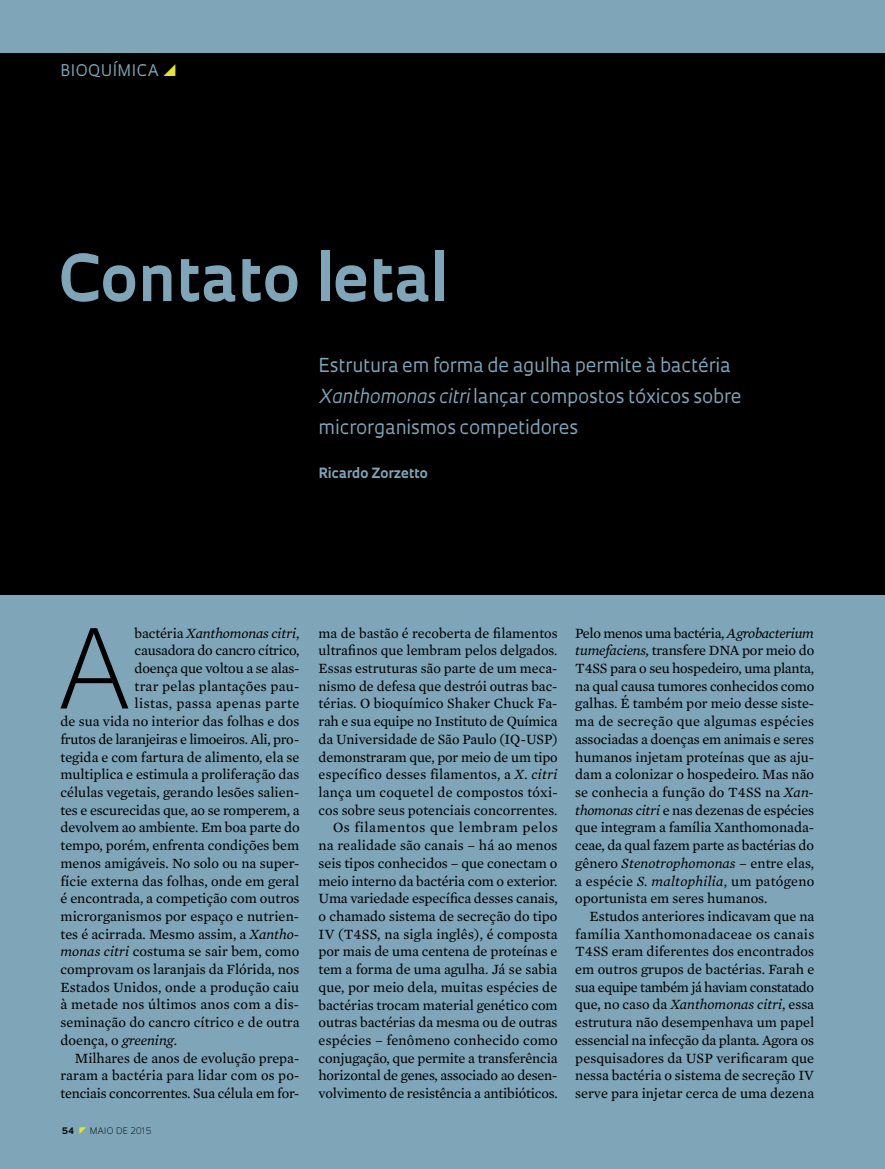
<style>
.page{position:relative;width:885px;height:1169px;background:#fff}
.page>*{position:absolute;margin:0;border:0;box-sizing:border-box;transform-origin:0 0}
.t1{font:300 106.65px "Oculum";color:#000}
.t2{font:700 62.7px "Oculum";color:#7ea6b8}
.t3{font:18.75px/30.9px "Oculum";letter-spacing:-.01em;color:#7ea6b8}
.t4{font:15.6px "Oculum";letter-spacing:.03em;color:#7ea6b8}
.t5{font:14.4px/17.7px "Mercury Text G2";color:#000;text-align:justify}
.t6{font:14.4px "Mercury Text G2";letter-spacing:-.02em;color:#000}
.t7{font:14.4px "Mercury Text G2";letter-spacing:.02em;color:#000}
.t8{font:italic 14.4px "Mercury Text G2";letter-spacing:-.01em;color:#000}
.t9{font:14.4px "Mercury Text G2";letter-spacing:.03em;color:#000}
.t10{font:700 13.65px "Oculum";letter-spacing:-.005em;color:#7ea6b8}
.t11{font:300 8.7px "Oculum";letter-spacing:.015em;color:#000}
.t12{font:700 8.7px "Oculum";color:#000}
.s1{font-style:italic}
.s2{font-style:normal}
</style>
<div class="page">
<div style="left:0;top:0;width:885px;height:1168px;background:#7ea6b8"></div>
<div style="left:0;top:53px;width:885px;height:542px;background:#000"></div>
<p class="t4" style="left:60px;top:60px;width:100px">BIOQUÍMICA</p>
<h2 class="t2" style="left:58px;top:235px;width:390px">Contato letal</h2>
<h3 class="t3" style="left:319px;top:349px;width:425px">Estrutura em forma de agulha permite à bactéria<br><span class="s1">Xanthomonas citri</span> lançar compostos tóxicos sobre microrganismos competidores</h3>
<p class="t10" style="left:319px;top:464px;width:111px">Ricardo Zorzetto</p>
<h1 class="t1" style="left:58px;top:595px;width:77px">A</h1>
<p class="t8" style="left:135px;top:622px;width:166px"><span class="s2">bactéria</span> Xanthomonas citri<span class="s2">,</span></p>
<p class="t6" style="left:135px;top:640px;width:166px">causadora do cancro cítrico,</p>
<p class="t5" style="left:135px;top:658px;width:166px">doença que voltou a se alas-</p>
<p class="t5" style="left:135px;top:676px;width:166px">trar pelas plantações pau-</p>
<p class="t9" style="left:135px;top:693px;width:166px">listas, passa apenas parte</p>
<p class="t5" style="left:60px;top:711px;width:240px">de sua vida no interior das folhas e dos</p>
<p class="t6" style="left:60px;top:728px;width:240px">frutos de laranjeiras e limoeiros. Ali, pro-</p>
<p class="t5" style="left:60px;top:747px;width:241px">tegida e com fartura de alimento, ela se</p>
<p class="t5" style="left:60px;top:765px;width:240px">multiplica e estimula a proliferação das</p>
<p class="t5" style="left:60px;top:782px;width:240px">células vegetais, gerando lesões salien-</p>
<p class="t5" style="left:60px;top:800px;width:241px">tes e escurecidas que, ao se romperem, a</p>
<p class="t5" style="left:60px;top:818px;width:241px">devolvem ao ambiente. Em boa parte do</p>
<p class="t5" style="left:60px;top:835px;width:240px">tempo, porém, enfrenta condições bem</p>
<p class="t5" style="left:60px;top:853px;width:240px">menos amigáveis. No solo ou na super-</p>
<p class="t5" style="left:60px;top:871px;width:240px">fície externa das folhas, onde em geral</p>
<p class="t5" style="left:60px;top:888px;width:241px">é encontrada, a competição com outros</p>
<p class="t5" style="left:60px;top:906px;width:240px">microrganismos por espaço e nutrien-</p>
<p class="t5" style="left:60px;top:924px;width:240px">tes é acirrada. Mesmo assim, a <span class="s1">Xantho-</span></p>
<p class="t5" style="left:60px;top:942px;width:240px"><span class="s1">monas citri</span> costuma se sair bem, como</p>
<p class="t5" style="left:60px;top:959px;width:240px">comprovam os laranjais da Flórida, nos</p>
<p class="t5" style="left:60px;top:977px;width:240px">Estados Unidos, onde a produção caiu</p>
<p class="t7" style="left:60px;top:994px;width:240px">à metade nos últimos anos com a dis-</p>
<p class="t5" style="left:60px;top:1012px;width:241px">seminação do cancro cítrico e de outra</p>
<p class="t5" style="left:60px;top:1030px;width:118px">doença, o <span class="s1">greening</span>.</p>
<p class="t5" style="left:75px;top:1048px;width:226px">Milhares de anos de evolução prepa-</p>
<p class="t5" style="left:60px;top:1066px;width:240px">raram a bactéria para lidar com os po-</p>
<p class="t5" style="left:60px;top:1083px;width:240px">tenciais concorrentes. Sua célula em for-</p>
<p class="t12" style="left:62px;top:1124px;width:14px">54</p>
<p class="t11" style="left:90px;top:1124px;width:63px">MAIO DE 2015</p>
<p class="t5" style="left:319px;top:623px;width:241px;text-align:right">ma de bastão é recoberta de filamentos ultrafinos que lembram pelos delgados.<br>Essas estruturas são parte de um meca&shy;nismo de defesa que destrói outras bac&shy;térias. O bioquímico Shaker Chuck Fa&shy;rah e sua equipe no Instituto de Química da Universidade de São Paulo (IQ-USP) demonstraram que, por meio de um tipo específico desses filamentos, a <span class="s1">X. citri </span>lança um coquetel de compostos tóxi&shy;cos sobre seus potenciais concorrentes.<br>Os filamentos que lembram pelos na realidade são canais – há ao menos seis tipos conhecidos – que conectam o meio interno da bactéria com o exterior.<br>Uma variedade específica desses canais, o chamado sistema de secreção do tipo IV (T4SS, na sigla inglês), é composta por mais de uma centena de proteínas e tem a forma de uma agulha. Já se sabia que, por meio dela, muitas espécies de bactérias trocam material genético com outras bactérias da mesma ou de outras espécies – fenômeno conhecido como conjugação, que permite a transferência horizontal de genes, associado ao desen&shy;volvimento de resistência a antibióticos.</p>
<p class="t5" style="left:575px;top:623px;width:241px">Pelo menos uma bactéria, <span class="s1">Agrobacterium tumefaciens,</span> transfere DNA por meio do T4SS para o seu hospedeiro, uma planta, na qual causa tumores conhecidos como galhas. É também por meio desse siste&shy;ma de secreção que algumas espécies associadas a doenças em animais e seres humanos injetam proteínas que as aju&shy;dam a colonizar o hospedeiro. Mas não se conhecia a função do T4SS na <span class="s1">Xan&shy;thomonas citri</span> e nas dezenas de espécies que integram a família Xanthomonada&shy;ceae, da qual fazem parte as bactérias do gênero <span class="s1">Stenotrophomonas</span> – entre elas, a espécie <span class="s1">S. maltophilia</span>, um patógeno oportunista em seres humanos.</p>
<p class="t5" style="left:575px;top:906px;width:241px;text-indent:14px">Estudos anteriores indicavam que na família Xanthomonadaceae os canais T4SS eram diferentes dos encontrados em outros grupos de bactérias. Farah e sua equipe também já haviam constatado que, no caso da <span class="s1">Xanthomonas citri</span>, essa estrutura não desempenhava um papel essencial na infecção da planta. Agora os pesquisadores da USP verificaram que nessa bactéria o sistema de secreção IV serve para injetar cerca de uma dezena</p>
</div>
